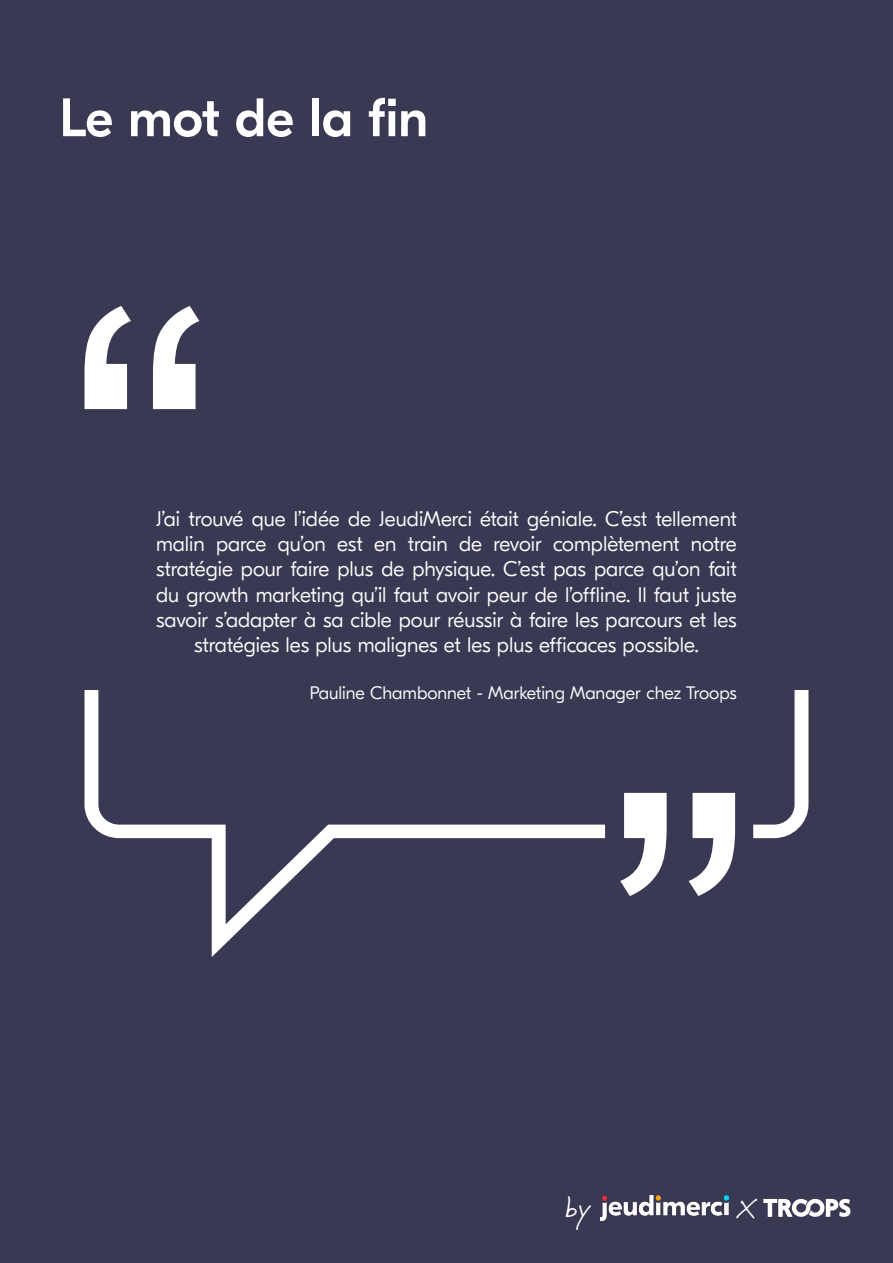
<style>
.page{position:relative;width:893px;height:1263px;background:#393953}
.page>*{position:absolute;margin:0;border:0;box-sizing:border-box;transform-origin:0 0}
.t1{font:500 54px "GT Eesti Display";color:#fff}
.t2{font:30px "Jeff Script";color:#fff}
.t3{font:300 21px/25.2px "GT Eesti Display";color:#fff;text-align:center}
.t4{font:300 18px "GT Eesti Display";color:#fff}
</style>
<div class="page">
<svg style="left:84px;top:690px;width:521px;height:267px"></svg>
<svg style="left:753px;top:690px;width:55px;height:148px"></svg>
<svg style="left:84px;top:306px;width:115px;height:103px"></svg>
<svg style="left:620px;top:793px;width:115px;height:103px"></svg>
<svg style="left:763px;top:1198px;width:88px;height:19px"></svg>
<img style="left:601px;top:1195px;width:127px;height:25px">
<h1 class="t1" style="left:60px;top:89px;width:370px">Le mot de la fin</h1>
<p class="t3" style="left:156px;top:507px;width:582px">J’ai trouvé que l’idée de JeudiMerci était géniale. C’est tellement malin parce qu’on est en train de revoir complètement notre stratégie pour faire plus de physique. C’est pas parce qu’on fait du growth marketing qu’il faut avoir peur de l’offline. Il faut juste savoir s’adapter à sa cible pour réussir à faire les parcours et les stratégies les plus malignes et les plus efficaces possible.</p>
<p class="t4" style="left:310px;top:683px;width:429px">Pauline Chambonnet - Marketing Manager chez Troops</p>
<h2 class="t2" style="left:566px;top:1185px;width:25px">by</h2>
<h2 class="t2" style="left:737px;top:1185px;width:20px">X</h2>
</div>
